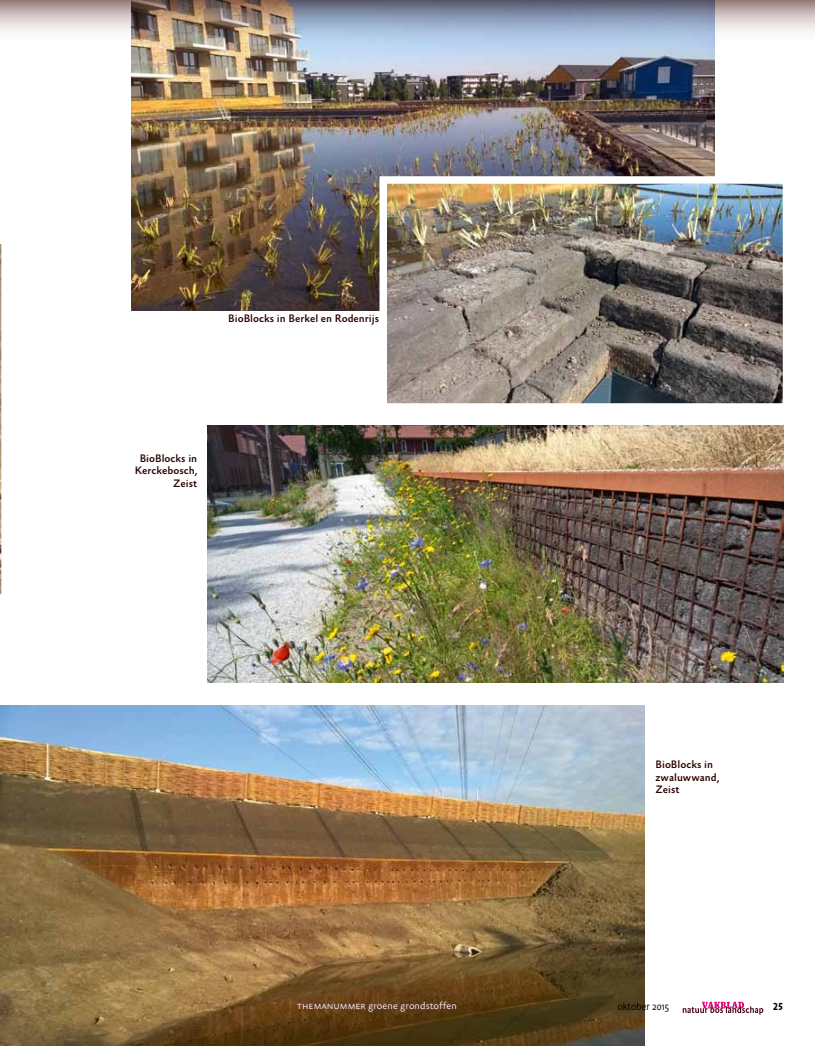
<style>
.page{position:relative;width:815px;height:1046px;background:#fff}
.page>*{position:absolute;margin:0;border:0;box-sizing:border-box;transform-origin:0 0}
.t1{font:500 11px/12.5px "Absara Sans";color:#2b0401;text-align:right}
.t2{font:300 10.38px "Absara Sans TF";color:#fff}
.t3{font:300 10.38px "Absara Sans Head";color:#000}
.t4{font:500 10.38px "Absara Sans TF Head";color:#000}
.s1{font-family:"Absara Sans TF Light SC";font-weight:400}
</style>
<div class="page">
<svg style="left:0;top:244px;width:2px;height:351px"></svg>
<img style="left:132px;top:53px;width:582px;height:257px">
<img style="left:388px;top:185px;width:393px;height:216px">
<div style="left:379px;top:176px;width:411px;height:234px;border:8px solid #fff"></div>
<img style="left:208px;top:425px;width:575px;height:257px">
<img style="left:0;top:705px;width:645px;height:340px">
<svg style="left:683px;top:1001px;width:80px;height:13px"></svg>
<img style="left:0;top:0;width:815px;height:53px">
<p class="t1" style="left:228px;top:312px;width:152px">BioBlocks in Berkel en Rodenrijs</p>
<p class="t1" style="left:135px;top:452px;width:64px">BioBlocks in<br>Kerckebosch,<br>Zeist</p>
<p class="t1" style="left:656px;top:759px;width:65px;text-align:left">BioBlocks in zwaluwwand,<br>Zeist</p>
<p class="t2" style="left:297px;top:999px;width:162px"><span class="s1">themanummer</span> groene grondstoffen</p>
<p class="t3" style="left:617px;top:999px;width:53px">oktober 2015</p>
<p class="t4" style="left:773px;top:999px;width:11px">25</p>
</div>
